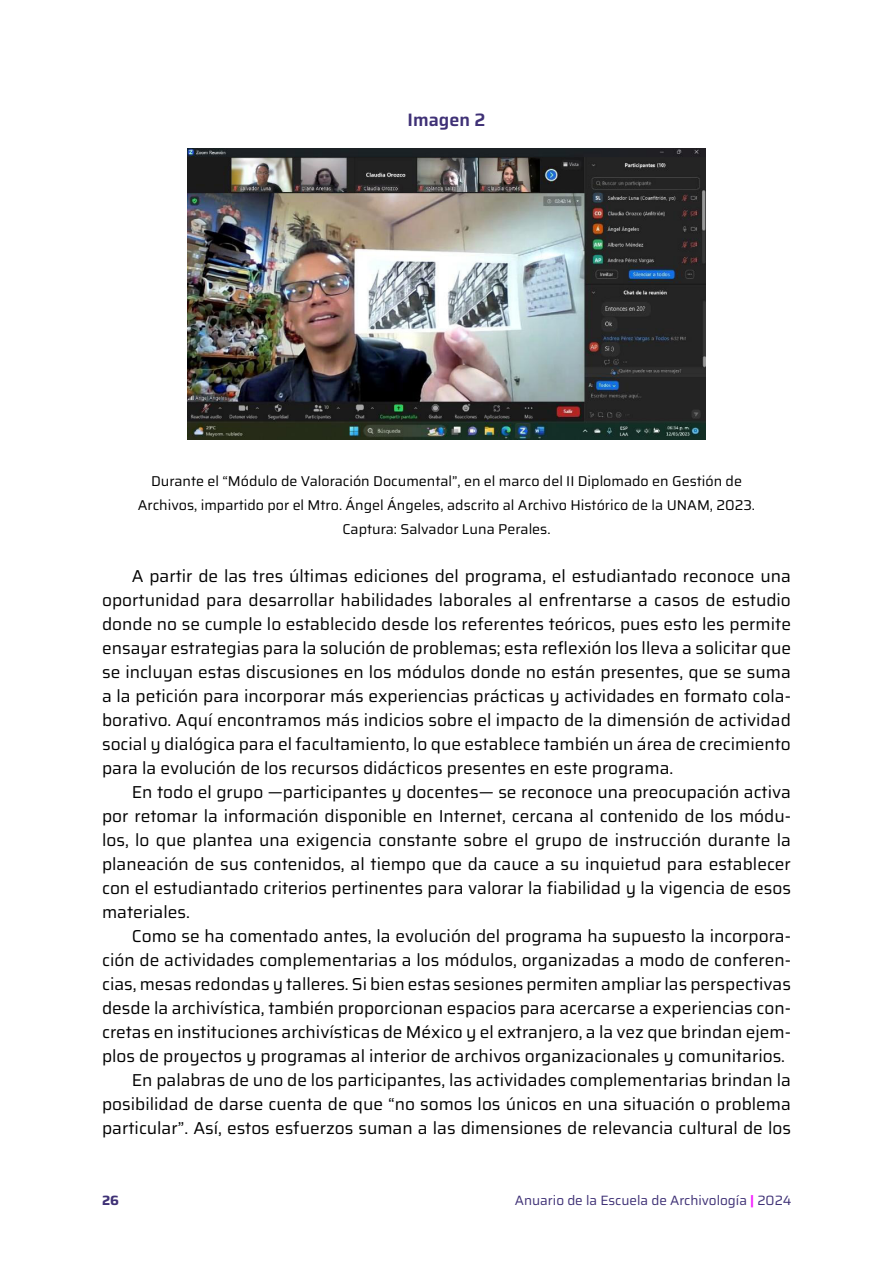
<style>
.page{position:relative;width:893px;height:1263px;background:#fff}
.page>*{position:absolute;margin:0;border:0;box-sizing:border-box;transform-origin:0 0}
.t1{font:600 18px "Saira";color:#3f3176}
.t2{font:17.25px/24px "Saira";color:#000;text-align:justify}
.t3{font:14.25px/24px "Saira";color:#000;text-align:center}
.t4{font:13.5px "Saira";color:#3f3176}
.t5{font:700 13.5px "Saira";color:#3f3176}
.s1{font-weight:700;color:#f521ff}
</style>
<div class="page">
<img style="left:187px;top:148px;width:519px;height:292px">
<p class="t1" style="left:408px;top:105px;width:79px">Imagen 2</p>
<p class="t3" style="left:138px;top:469px;width:619px">Durante el “Módulo de Valoración Documental”, en el marco del II Diplomado en Gestión de<br>Archivos, impartido por el Mtro. Ángel Ángeles, adscrito al Archivo Histórico de la UNAM, 2023.<br>Captura: Salvador Luna Perales.</p>
<p class="t2" style="left:102px;top:563px;width:690px;text-indent:30px">A partir de las tres últimas ediciones del programa, el estudiantado reconoce una oportunidad para desarrollar habilidades laborales al enfrentarse a casos de estudio donde no se cumple lo establecido desde los referentes teóricos, pues esto les permite ensayar estrategias para la solución de problemas; esta reflexión los lleva a solicitar que se incluyan estas discusiones en los módulos donde no están presentes, que se suma a la petición para incorporar más experiencias prácticas y actividades en formato cola&shy;borativo. Aquí encontramos más indicios sobre el impacto de la dimensión de actividad social y dialógica para el facultamiento, lo que establece también un área de crecimiento para la evolución de los recursos didácticos presentes en este programa.</p>
<p class="t2" style="left:102px;top:779px;width:690px;text-indent:30px">En todo el grupo —participantes y docentes— se reconoce una preocupación activa por retomar la información disponible en Internet, cercana al contenido de los módu&shy;los, lo que plantea una exigencia constante sobre el grupo de instrucción durante la planeación de sus contenidos, al tiempo que da cauce a su inquietud para establecer con el estudiantado criterios pertinentes para valorar la fiabilidad y la vigencia de esos materiales.</p>
<p class="t2" style="left:132px;top:923px;width:661px">Como se ha comentado antes, la evolución del programa ha supuesto la incorpora-</p>
<p class="t2" style="left:102px;top:947px;width:690px">ción de actividades complementarias a los módulos, organizadas a modo de conferen-</p>
<p class="t2" style="left:102px;top:971px;width:690px">cias, mesas redondas y talleres. Si bien estas sesiones permiten ampliar las perspectivas</p>
<p class="t2" style="left:102px;top:995px;width:690px">desde la archivística, también proporcionan espacios para acercarse a experiencias con-</p>
<p class="t2" style="left:102px;top:1019px;width:690px">cretas en instituciones archivísticas de México y el extranjero, a la vez que brindan ejem-</p>
<p class="t2" style="left:102px;top:1043px;width:685px">plos de proyectos y programas al interior de archivos organizacionales y comunitarios.</p>
<p class="t2" style="left:132px;top:1067px;width:661px">En palabras de uno de los participantes, las actividades complementarias brindan la</p>
<p class="t2" style="left:102px;top:1091px;width:690px">posibilidad de darse cuenta de que “no somos los únicos en una situación o problema</p>
<p class="t2" style="left:102px;top:1115px;width:690px">particular”. Así, estos esfuerzos suman a las dimensiones de relevancia cultural de los</p>
<p class="t5" style="left:102px;top:1189px;width:19px">26</p>
<p class="t4" style="left:515px;top:1189px;width:278px">Anuario de la Escuela de Archivología <span class="s1">|</span> 2024</p>
</div>
